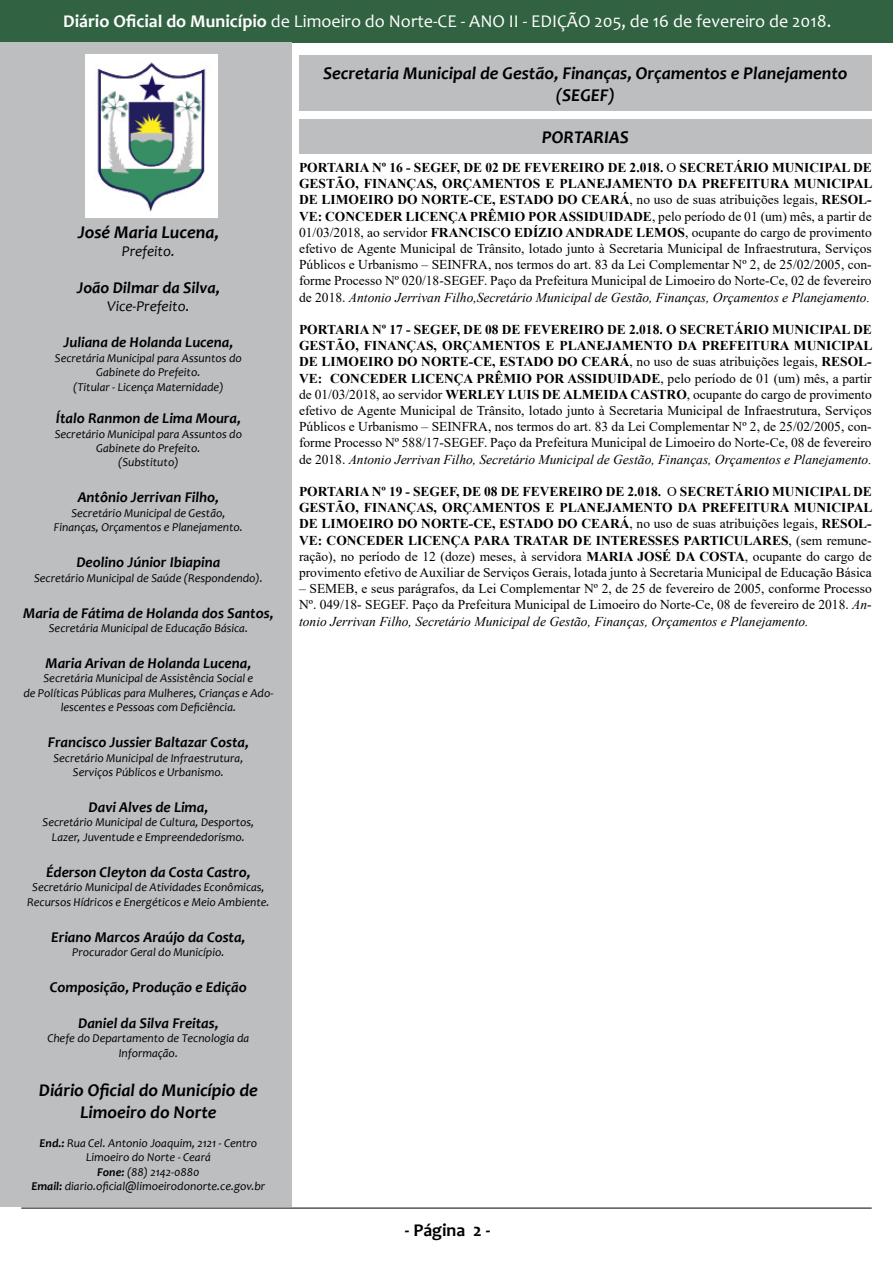
<style>
.page{position:relative;width:893px;height:1263px;background:#fff}
.page>*{position:absolute;margin:0;border:0;box-sizing:border-box;transform-origin:0 0}
.t1{font:italic 700 18px/21.6px "Candara";color:#000;text-align:center}
.t2{font:18px "Candara";color:#fff}
.t3{font:700 18px "Candara";color:#000}
.t4{font:italic 700 16.5px "Candara";color:#000}
.t5{font:italic 700 15px "Candara";color:#000}
.t6{font:italic 15px "Candara";color:#000}
.t7{font:13.5px/16.2px "Times New Roman";color:#000;text-align:justify}
.t8{font:700 13.5px/16.2px "Times New Roman";color:#000;text-align:justify}
.t9{font:italic 12px/14.4px "Candara";color:#000;text-align:center}
.s1{font-weight:700}
.s2{font-style:italic}
.s3{font-weight:400}
</style>
<div class="page">
<div style="left:1px;top:0;width:892px;height:42px;background:#316241"></div>
<hr style="left:21px;top:1208px;width:851px;height:1px;background:#000">
<div style="left:0;top:42px;width:291px;height:1165px;background:#bcbec0"></div>
<img style="left:85px;top:55px;width:133px;height:163px">
<div style="left:299px;top:56px;width:573px;height:55px;background:#bcbec0"></div>
<div style="left:299px;top:119px;width:573px;height:35px;background:#bcbec0"></div>
<h1 class="t2" style="left:63px;top:10px;width:770px"><span class="s1">Diário Oficial do Município</span> de Limoeiro do Norte-CE - ANO II - EDIÇÃO 205, de 16 de fevereiro de 2018.</h1>
<h1 class="t1" style="left:78px;top:221px;width:143px">José Maria Lucena,</h1>
<p class="t6" style="left:122px;top:241px;width:55px">Prefeito.</p>
<p class="t4" style="left:77px;top:278px;width:145px">João Dilmar da Silva,</p>
<p class="t6" style="left:107px;top:297px;width:84px">Vice-Prefeito.</p>
<p class="t5" style="left:63px;top:333px;width:171px">Juliana de Holanda Lucena,</p>
<p class="t9" style="left:55px;top:351px;width:188px">Secretária Municipal para Assuntos do<br>Gabinete do Prefeito.<br>(Titular - Licença Maternidade)</p>
<p class="t5" style="left:56px;top:409px;width:186px">Ítalo Ranmon de Lima Moura,</p>
<p class="t9" style="left:55px;top:426px;width:189px">Secretário Municipal para Assuntos do<br>Gabinete do Prefeito.<br>(Substituto)</p>
<p class="t5" style="left:78px;top:488px;width:143px">Antônio Jerrivan Filho,</p>
<p class="t9" style="left:54px;top:505px;width:190px">Secretário Municipal de Gestão,<br>Finanças, Orçamentos e Planejamento.</p>
<p class="t5" style="left:76px;top:553px;width:146px">Deolino Júnior Ibiapina</p>
<p class="t9" style="left:34px;top:570px;width:230px">Secretário Municipal de Saúde (Respondendo).</p>
<p class="t5" style="left:23px;top:603px;width:252px">Maria de Fátima de Holanda dos Santos,</p>
<p class="t9" style="left:49px;top:621px;width:201px">Secretária Municipal de Educação Básica.</p>
<p class="t5" style="left:46px;top:654px;width:207px">Maria Arivan de Holanda Lucena,</p>
<p class="t9" style="left:23px;top:671px;width:252px">Secretária Municipal de Assistência Social e<br>de Políticas Públicas para Mulheres, Crianças e Ado&shy;lescentes e Pessoas com Deficiência.</p>
<p class="t5" style="left:48px;top:733px;width:202px">Francisco Jussier Baltazar Costa,</p>
<p class="t9" style="left:53px;top:750px;width:191px">Secretário Municipal de Infraestrutura,<br>Serviços Públicos e Urbanismo.</p>
<p class="t5" style="left:89px;top:798px;width:121px">Davi Alves de Lima,</p>
<p class="t9" style="left:42px;top:815px;width:213px">Secretário Municipal de Cultura, Desportos,<br>Lazer, Juventude e Empreendedorismo.</p>
<p class="t5" style="left:46px;top:862px;width:206px">Éderson Cleyton da Costa Castro,</p>
<p class="t9" style="left:27px;top:880px;width:244px">Secretário Municipal de Atividades Econômicas,<br>Recursos Hídricos e Energéticos e Meio Ambiente.</p>
<p class="t5" style="left:51px;top:927px;width:196px">Eriano Marcos Araújo da Costa,</p>
<p class="t9" style="left:72px;top:945px;width:154px">Procurador Geral do Município.</p>
<p class="t5" style="left:50px;top:978px;width:199px">Composição, Produção e Edição</p>
<p class="t5" style="left:78px;top:1014px;width:142px">Daniel da Silva Freitas,</p>
<p class="t9" style="left:47px;top:1031px;width:203px">Chefe do Departamento de Tecnologia da<br>Informação.</p>
<h1 class="t1" style="left:39px;top:1079px;width:220px">Diário Oficial do Município de<br>Limoeiro do Norte</h1>
<p class="t9" style="left:31px;top:1135px;width:235px"><span class="s1">End.:</span> Rua Cel. Antonio Joaquim, 2121 - Centro Limoeiro do Norte - Ceará<br><span class="s1">Fone:</span> (88) 2142-0880<br><span class="s1">Email:</span> diario.oficial@limoeirodonorte.ce.gov.br</p>
<h1 class="t1" style="left:323px;top:62px;width:526px">Secretaria Municipal de Gestão, Finanças, Orçamentos e Planejamento (SEGEF)</h1>
<h1 class="t1" style="left:542px;top:126px;width:89px">PORTARIAS</h1>
<p class="t7" style="left:299px;top:159px;width:575px"><span class="s1">PORTARIA Nº 16 - SEGEF, DE 02 DE FEVEREIRO DE 2.018.</span> O <span class="s1">SECRETÁRIO MUNICIPAL DE GESTÃO, FINANÇAS, ORÇAMENTOS E PLANEJAMENTO DA PREFEITURA MUNICIPAL DE LIMOEIRO DO NORTE-CE, ESTADO DO CEARÁ</span>, no uso de suas atribuições legais, <span class="s1">RESOL-VE: CONCEDER LICENÇA PRÊMIO POR ASSIDUIDADE</span>, pelo período de 01 (um) mês, a partir de 01/03/2018, ao servidor <span class="s1">FRANCISCO EDÍZIO ANDRADE LEMOS</span>, ocupante do cargo de provimento efetivo de Agente Municipal de Trânsito, lotado junto à Secretaria Municipal de Infraestrutura, Serviços Públicos e Urbanismo – SEINFRA, nos termos do art. 83 da Lei Complementar Nº 2, de 25/02/2005, con&shy;forme Processo Nº 020/18-SEGEF. Paço da Prefeitura Municipal de Limoeiro do Norte-Ce, 02 de fevereiro de 2018. <span class="s2">Antonio Jerrivan Filho,Secretário Municipal de Gestão, Finanças, Orçamentos e Planejamento.</span></p>
<p class="t7" style="left:299px;top:321px;width:575px"><span class="s1">PORTARIA Nº 17 - SEGEF, DE 08 DE FEVEREIRO DE 2.018. O SECRETÁRIO MUNICIPAL DE GESTÃO, FINANÇAS, ORÇAMENTOS E PLANEJAMENTO DA PREFEITURA MUNICIPAL DE LIMOEIRO DO NORTE-CE, ESTADO DO CEARÁ</span>, no uso de suas atribuições legais, <span class="s1">RESOL-VE: CONCEDER LICENÇA PRÊMIO POR ASSIDUIDADE</span>, pelo período de 01 (um) mês, a partir de 01/03/2018, ao servidor <span class="s1">WERLEY LUIS DE ALMEIDA CASTRO</span>, ocupante do cargo de provimento efetivo de Agente Municipal de Trânsito, lotado junto à Secretaria Municipal de Infraestrutura, Serviços Públicos e Urbanismo – SEINFRA, nos termos do art. 83 da Lei Complementar Nº 2, de 25/02/2005, con&shy;forme Processo Nº 588/17-SEGEF. Paço da Prefeitura Municipal de Limoeiro do Norte-Ce, 08 de fevereiro de 2018. <span class="s2">Antonio Jerrivan Filho, Secretário Municipal de Gestão, Finanças, Orçamentos e Planejamento.</span></p>
<p class="t8" style="left:299px;top:483px;width:575px">PORTARIA Nº 19 - SEGEF, DE 08 DE FEVEREIRO DE 2.018. <span class="s3">O</span> SECRETÁRIO MUNICIPAL DE GESTÃO, FINANÇAS, ORÇAMENTOS E PLANEJAMENTO DA PREFEITURA MUNICIPAL DE LIMOEIRO DO NORTE-CE, ESTADO DO CEARÁ<span class="s3">, no uso de suas atribuições legais,</span> RESOL-VE: CONCEDER LICENÇA PARA TRATAR DE INTERESSES PARTICULARES<span class="s3">, (sem remune&shy;ração), no período de 12 (doze) meses, à servidora</span> MARIA JOSÉ DA COSTA<span class="s3">, ocupante do cargo de provimento efetivo de Auxiliar de Serviços Gerais, lotada junto à Secretaria Municipal de Educação Básica</span></p>
<p class="t7" style="left:299px;top:580px;width:574px">– SEMEB, e seus parágrafos, da Lei Complementar Nº 2, de 25 de fevereiro de 2005, conforme Processo Nº. 049/18- SEGEF. Paço da Prefeitura Municipal de Limoeiro do Norte-Ce, 08 de fevereiro de 2018. <span class="s2">An&shy;tonio Jerrivan Filho, Secretário Municipal de Gestão, Finanças, Orçamentos e Planejamento.</span></p>
<h1 class="t3" style="left:405px;top:1219px;width:87px">- Página 2 -</h1>
</div>
